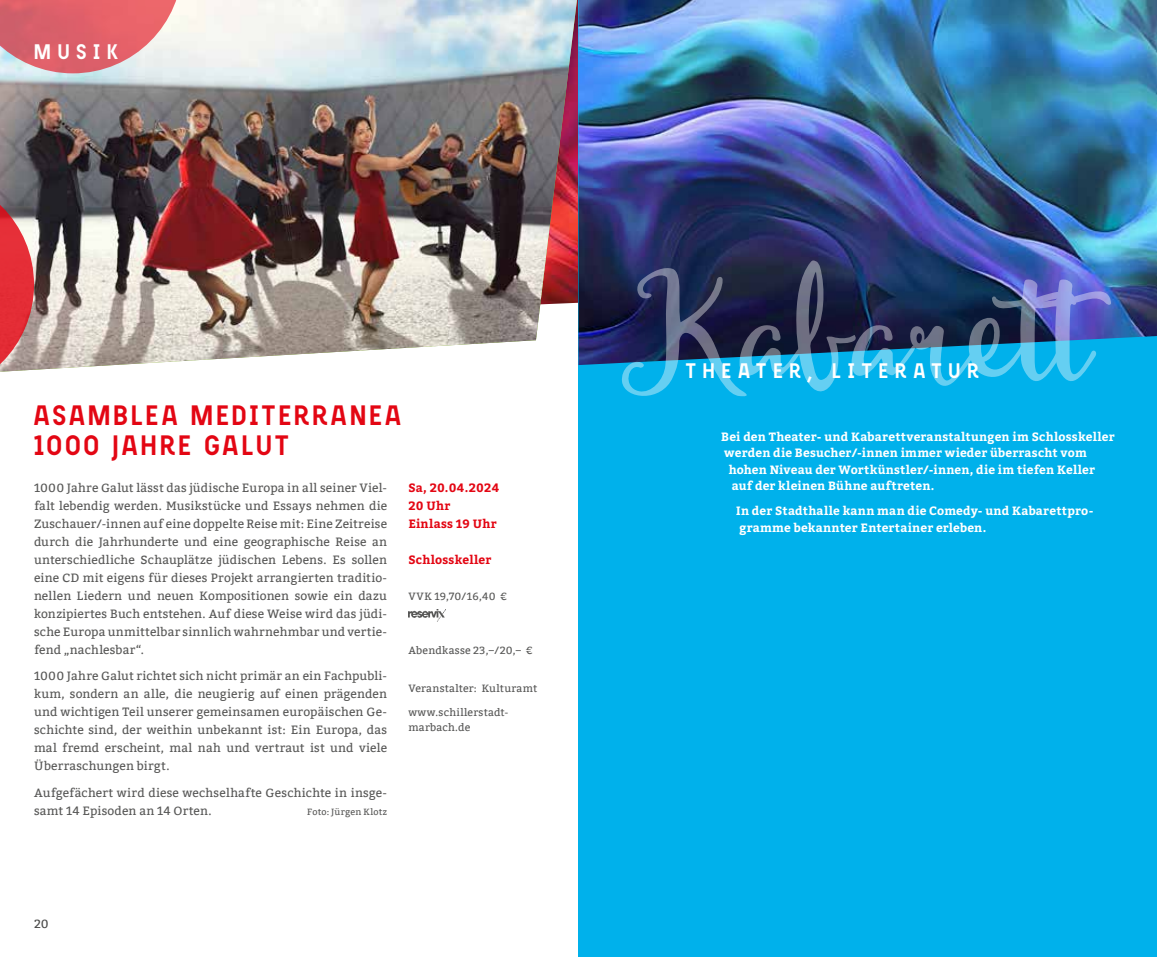
<style>
.page{position:relative;width:1157px;height:957px;background:#fff}
.page>*{position:absolute;margin:0;border:0;box-sizing:border-box;transform-origin:0 0}
.t1{font:180px "Michael";letter-spacing:.03em;color:#fff;scale:1.06 1}
.t2{font:700 30px/30px "Beauchef";letter-spacing:.115em;color:#e30613}
.t3{font:700 22.5px "Beauchef";letter-spacing:.315em;color:#fff}
.t4{font:12px/18px "Bitter";letter-spacing:.015em;color:#575756;text-align:justify}
.t5{font:700 12px/16.5px "Bitter";letter-spacing:.015em;color:#fff}
.t6{font:700 12px/18px "Bitter";letter-spacing:.02em;color:#e30613}
.t7{font:12px "Bitter";color:#4a4a49}
.t8{font:10.5px/15px "Bitter";letter-spacing:.02em;color:#575756}
.t9{font:9px "Bitter";letter-spacing:.02em;color:#575756}
</style>
<div class="page">
<div style="left:578px;top:0;width:579px;height:957px;background:#00b1eb"></div>
<img style="left:578px;top:0;width:579px;height:365px">
<img style="left:0;top:0;width:577px;height:370px">
<img style="left:408px;top:609px;width:38px;height:12px">
<svg style="left:0;top:0;width:182px;height:73px;background:#e18188"></svg>
<svg style="left:0;top:174px;width:34px;height:198px;background:#c35a5f"></svg>
<h3 class="t3" style="left:34px;top:38px;width:85px">MUSIK</h3>
<h2 class="t2" style="left:34px;top:399px;width:368px">ASAMBLEA MEDITERRANEA<br>1000 JAHRE GALUT</h2>
<p class="t4" style="left:34px;top:479px;width:354px">1000 Jahre Galut lässt das jüdische Europa in all seiner Viel&shy;falt lebendig werden. Musikstücke und Essays nehmen die Zuschauer/-innen auf eine doppelte Reise mit: Eine Zeitreise durch die Jahrhunderte und eine geographische Reise an unterschiedliche Schauplätze jüdischen Lebens. Es sollen eine CD mit eigens für dieses Projekt arrangierten traditio&shy;nellen Liedern und neuen Kompositionen sowie ein dazu konzipiertes Buch entstehen. Auf diese Weise wird das jüdi&shy;sche Europa unmittelbar sinnlich wahrnehmbar und vertie&shy;fend „nachlesbar“.</p>
<p class="t4" style="left:34px;top:667px;width:354px">1000 Jahre Galut richtet sich nicht primär an ein Fachpubli&shy;kum, sondern an alle, die neugierig auf einen prägenden und wichtigen Teil unserer gemeinsamen europäischen Ge&shy;schichte sind, der weithin unbekannt ist: Ein Europa, das mal fremd erscheint, mal nah und vertraut ist und viele Überraschungen birgt.</p>
<p class="t4" style="left:34px;top:784px;width:354px">Aufgefächert wird diese wechselhafte Geschichte in insge&shy;samt 14 Episoden an 14 Orten.</p>
<p class="t9" style="left:307px;top:806px;width:81px">Foto: Jürgen Klotz</p>
<p class="t6" style="left:408px;top:478px;width:93px">Sa, 20.04.2024<br>20 Uhr<br>Einlass 19 Uhr</p>
<p class="t6" style="left:408px;top:550px;width:84px">Schlosskeller</p>
<p class="t8" style="left:408px;top:588px;width:100px">VVK 19,70/16,40 €</p>
<p class="t8" style="left:408px;top:642px;width:126px">Abendkasse 23,–/20,– €</p>
<p class="t8" style="left:408px;top:681px;width:130px">Veranstalter: Kulturamt</p>
<p class="t8" style="left:408px;top:704px;width:102px">www.schillerstadt&shy;marbach.de</p>
<p class="t7" style="left:34px;top:916px;width:16px">20</p>
<h1 class="t1" style="left:636px;top:218px;width:424px">Kabarett</h1>
<h3 class="t3" style="left:686px;top:357px;width:294px">THEATER, LITERATUR</h3>
<p class="t5" style="left:721px;top:428px;width:395px">Bei den Theater- und Kabarettveranstaltungen im Schlosskeller</p>
<p class="t5" style="left:724px;top:445px;width:364px">werden die Besucher/-innen immer wieder überrascht vom</p>
<p class="t5" style="left:728px;top:461px;width:368px">hohen Niveau der Wortkünstler/-innen, die im tiefen Keller</p>
<p class="t5" style="left:731px;top:478px;width:204px">auf der kleinen Bühne auftreten.</p>
<p class="t5" style="left:736px;top:503px;width:359px">In der Stadthalle kann man die Comedy- und Kabarettpro&shy;gramme bekannter Entertainer erleben.</p>
</div>
